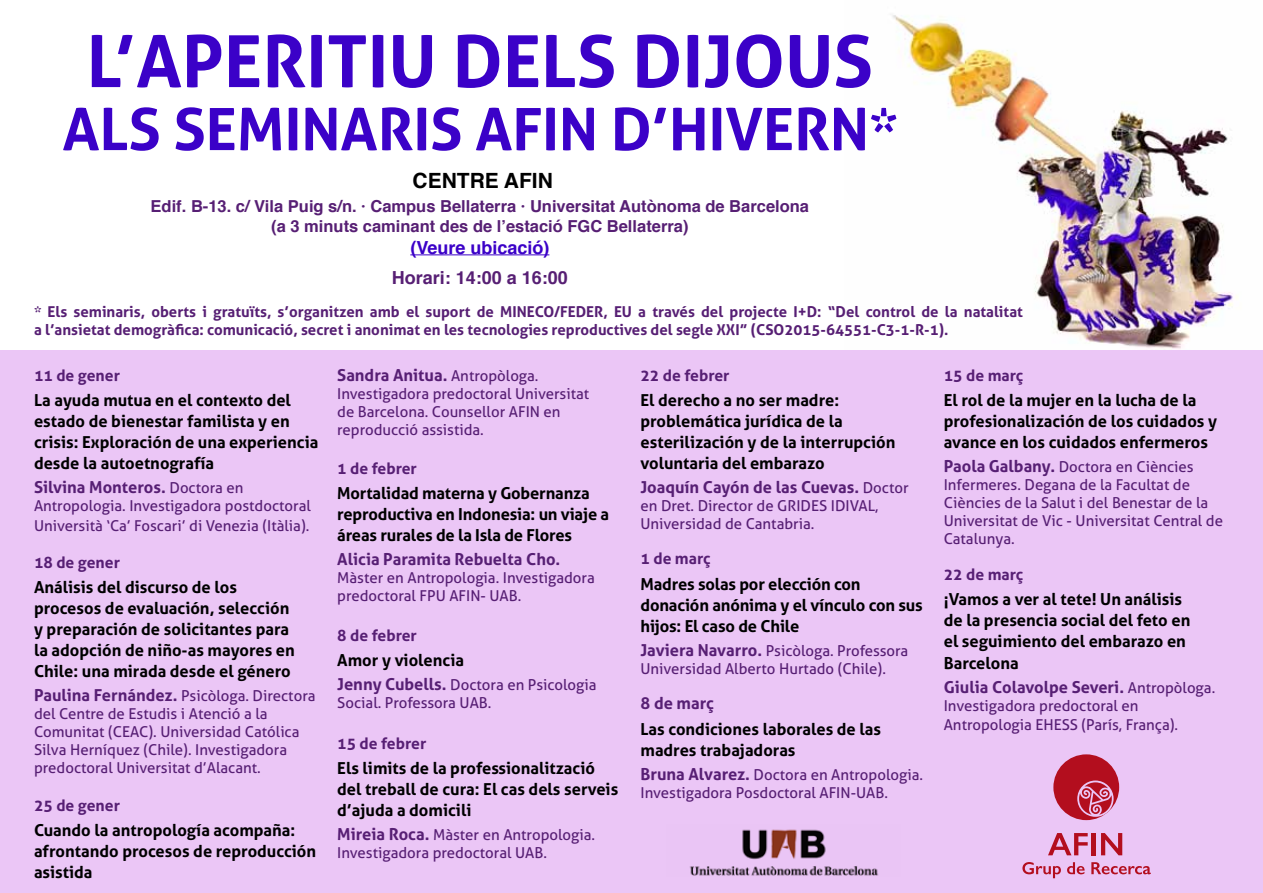
<style>
.page{position:relative;width:1263px;height:893px;background:#fff}
.page>*{position:absolute;margin:0;border:0;box-sizing:border-box;transform-origin:0 0}
.t1{font:700 72px "Aller";color:#3b01c8}
.t2{font:700 58.5px "Aller";color:#3b01c8}
.t3{font:700 21px "Helvetica";color:#000}
.t4{font:700 18px "Helvetica";color:#571f74}
.t5{font:700 18px "Helvetica";color:#3b01c8}
.t6{font:700 16.5px/21px "Aller";color:#000}
.t7{font:700 16.5px "Aller";color:#571f74}
.t8{font:700 16.5px/19.8px "Helvetica";color:#571f74;text-align:center}
.t9{font:700 15.75px "Aller";color:#571f74}
.t10{font:15px/18px "Aller";color:#571f74}
.t11{font:700 15px/18px "Aller";color:#571f74}
.s1{font-weight:400;font-size:15px}
.s2{font-weight:700;font-size:16.5px}
</style>
<div class="page">
<img style="left:844px;top:15px;width:419px;height:336px">
<div style="left:0;top:351px;width:1263px;height:542px;background:#ebc6f6"></div>
<hr style="left:410px;top:254px;width:139px;height:1px;background:#3b01c8">
<img style="left:689px;top:829px;width:190px;height:47px">
<svg style="left:1048px;top:833px;width:40px;height:22px"></svg>
<hr style="left:1092px;top:833px;width:4px;height:22px;background:#b30e1e">
<svg style="left:1101px;top:833px;width:21px;height:22px"></svg>
<svg style="left:1022px;top:862px;width:39px;height:16px"></svg>
<svg style="left:1067px;top:862px;width:17px;height:12px"></svg>
<svg style="left:1091px;top:862px;width:60px;height:12px"></svg>
<div style="left:1053px;top:754px;width:66px;height:66px;background:#b30e1e;border-radius:50%"></div>
<svg style="left:1077px;top:780px;width:36px;height:37px"></svg>
<h1 class="t1" style="left:87px;top:17px;width:740px">L’aperitiu delS dijous</h1>
<h2 class="t2" style="left:62px;top:93px;width:33px">als</h2>
<h2 class="t2" style="left:174px;top:93px;width:65px">Seminaris</h2>
<h2 class="t2" style="left:475px;top:93px;width:423px">AFIN d’HIVERN*</h2>
<p class="t3" style="left:413px;top:164px;width:142px">CENTRE AFIN</p>
<p class="t8" style="left:151px;top:197px;width:660px">Edif. B-13. c/ Vila Puig s/n. · Campus Bellaterra · Universitat Autònoma de Barcelona (a 3 minuts caminant des de l’estació FGC Bellaterra)</p>
<p class="t5" style="left:410px;top:233px;width:141px">(Veure ubicació)</p>
<p class="t4" style="left:392px;top:263px;width:178px">Horari: 14:00 a 16:00</p>
<p class="t11" style="left:34px;top:303px;width:990px">* Els seminaris, oberts i gratuïts, s’organitzen amb el suport de MINECO/FEDER, EU a través del projecte I+D: “Del control de la natalitat a l’ansietat demogràfica: comunicació, secret i anonimat en les tecnologies reproductives del segle XXI” (CSO2015-64551-C3-1-R-1).</p>
<p class="t9" style="left:34px;top:365px;width:87px">11 de gener</p>
<p class="t6" style="left:34px;top:389px;width:286px">La ayuda mutua en el contexto del estado de bienestar familista y en crisis: Exploración de una experiencia desde la autoetnografía</p>
<p class="t7" style="left:34px;top:477px;width:211px">Silvina Monteros. <span class="s1">Doctora en</span></p>
<p class="t10" style="left:34px;top:496px;width:278px;line-height:19.8px">Antropologia. Investigadora postdoctoral<br>Università ‘Ca’ Foscari’ di Venezia (Itàlia).</p>
<p class="t9" style="left:34px;top:553px;width:87px">18 de gener</p>
<p class="t6" style="left:34px;top:577px;width:262px">Análisis del discurso de los procesos de evaluación, selección y preparación de solicitantes para la adopción de niño-as mayores en Chile: una mirada desde el género</p>
<p class="t10" style="left:34px;top:687px;width:283px"><span class="s2">Paulina Fernández.</span> Psicòloga. Directora del Centre de Estudis i Atenció a la Comunitat (CEAC). Universidad Católica Silva Herníquez (Chile). Investigadora predoctoral Universitat d’Alacant.</p>
<p class="t9" style="left:34px;top:795px;width:87px">25 de gener</p>
<p class="t6" style="left:34px;top:819px;width:284px">Cuando la antropología acompaña: afrontando procesos de reproducción asistida</p>
<p class="t7" style="left:337px;top:365px;width:203px">Sandra Anitua. <span class="s1">Antropòloga.</span></p>
<p class="t10" style="left:337px;top:385px;width:253px">Investigadora predoctoral Universitat de Barcelona. Counsellor AFIN en reproducció assistida.</p>
<p class="t9" style="left:337px;top:459px;width:81px">1 de febrer</p>
<p class="t6" style="left:337px;top:483px;width:273px">Mortalidad materna y Gobernanza reproductiva en Indonesia: un viaje a áreas rurales de la Isla de Flores</p>
<p class="t7" style="left:337px;top:549px;width:225px">Alicia Paramita Rebuelta Cho.</p>
<p class="t10" style="left:337px;top:569px;width:259px">Màster en Antropologia. Investigadora predoctoral FPU AFIN- UAB.</p>
<p class="t9" style="left:337px;top:625px;width:81px">8 de febrer</p>
<p class="t6" style="left:337px;top:649px;width:128px">Amor y violencia</p>
<p class="t10" style="left:337px;top:675px;width:261px"><span class="s2">Jenny Cubells.</span> Doctora en Psicologia<br>Social. Professora UAB.</p>
<p class="t9" style="left:337px;top:733px;width:91px">15 de febrer</p>
<p class="t6" style="left:337px;top:758px;width:282px">Els limits de la professionalització del treball de cura: El cas dels serveis d’ajuda a domicili</p>
<p class="t10" style="left:337px;top:826px;width:259px"><span class="s2">Mireia Roca.</span> Màster en Antropologia.<br>Investigadora predoctoral UAB.</p>
<p class="t9" style="left:640px;top:366px;width:91px">22 de febrer</p>
<p class="t6" style="left:640px;top:390px;width:256px">El derecho a no ser madre: problemática jurídica de la esterilización y de la interrupción voluntaria del embarazo</p>
<p class="t7" style="left:640px;top:477px;width:270px">Joaquín Cayón de las Cuevas. <span class="s1">Doctor</span></p>
<p class="t10" style="left:640px;top:497px;width:239px">en Dret. Director de GRIDES IDIVAL,<br>Universidad de Cantabria.</p>
<p class="t9" style="left:640px;top:549px;width:72px">1 de març</p>
<p class="t6" style="left:640px;top:573px;width:284px">Madres solas por elección con donación anónima y el vínculo con sus hijos: El caso de Chile</p>
<p class="t10" style="left:640px;top:641px;width:269px"><span class="s2">Javiera Navarro.</span> Psicòloga. Professora<br>Universidad Alberto Hurtado (Chile).</p>
<p class="t7" style="left:640px;top:693px;width:75px">8 de març</p>
<p class="t6" style="left:640px;top:718px;width:242px">Las condiciones laborales de las madres trabajadoras</p>
<p class="t10" style="left:640px;top:765px;width:284px"><span class="s2">Bruna Alvarez.</span> Doctora en Antropologia.<br>Investigadora Posdoctoral AFIN-UAB.</p>
<p class="t9" style="left:944px;top:365px;width:81px">15 de març</p>
<p class="t6" style="left:944px;top:389px;width:275px">El rol de la mujer en la lucha de la profesionalización de los cuidados y avance en los cuidados enfermeros</p>
<p class="t10" style="left:944px;top:457px;width:281px"><span class="s2">Paola Galbany.</span> Doctora en Ciències Infermeres. Degana de la Facultat de Ciències de la Salut i del Benestar de la Universitat de Vic - Universitat Central de Catalunya.</p>
<p class="t9" style="left:944px;top:565px;width:81px">22 de març</p>
<p class="t6" style="left:944px;top:589px;width:248px">¡Vamos a ver al tete! Un análisis de la presencia social del feto en el seguimiento del embarazo en<br>Barcelona</p>
<p class="t7" style="left:944px;top:676px;width:273px">Giulia Colavolpe Severi. <span class="s1">Antropòloga.</span></p>
<p class="t10" style="left:944px;top:695px;width:236px;line-height:19.8px">Investigadora predoctoral en<br>Antropologia EHESS (París, França).</p>
</div>
